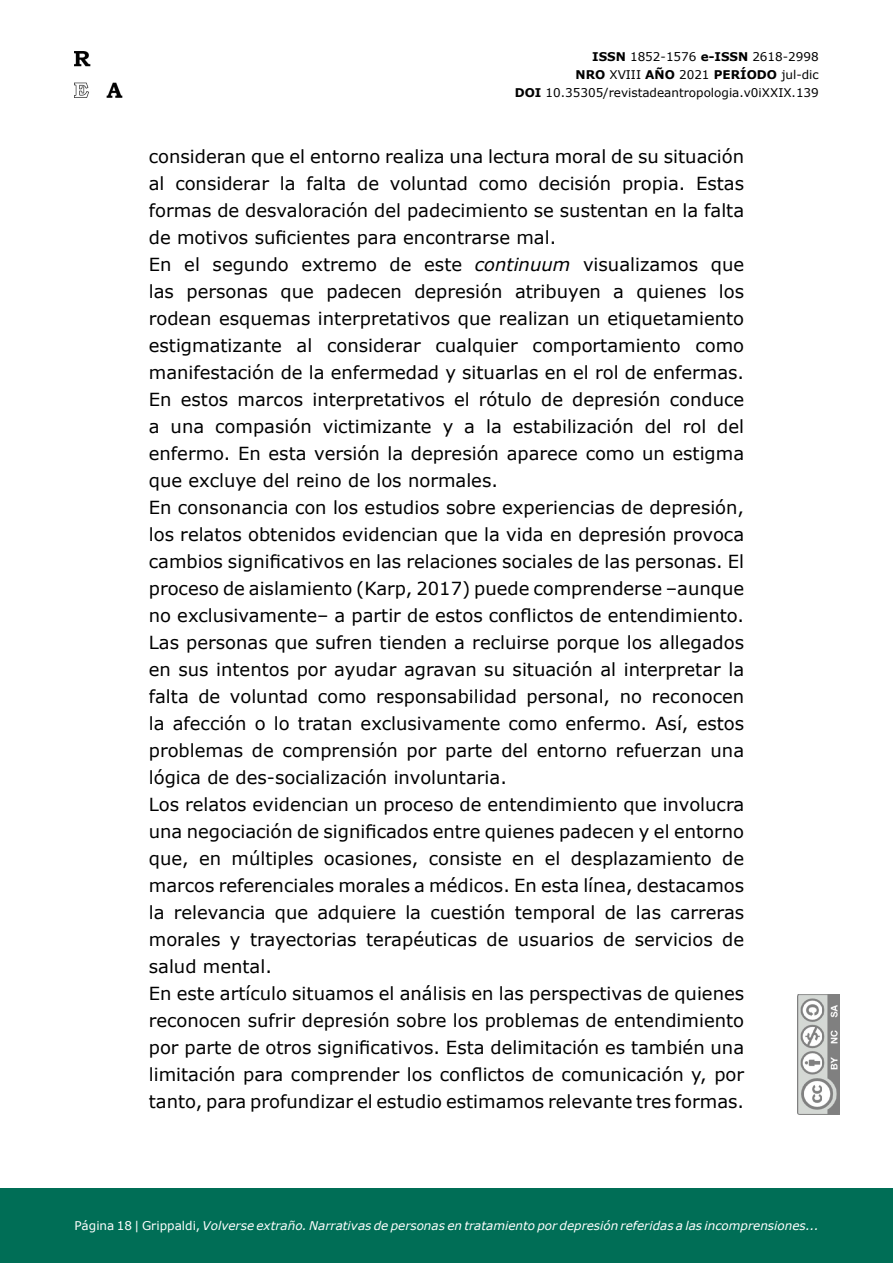
<style>
.page{position:relative;width:893px;height:1263px;background:#fff}
.page>*{position:absolute;margin:0;border:0;box-sizing:border-box;transform-origin:0 0}
.t1{font:18px/27px "Verdana";color:#000}
.t2{font:italic 12px "Verdana";color:#fff}
.t3{font:12px/18px "Verdana";color:#000;text-align:right}
.s1{font-weight:700}
.s2{font-style:italic}
.s3{font-style:normal}
</style>
<div class="page">
<img style="left:798px;top:994px;width:42px;height:120px">
<div style="left:0;top:1188px;width:893px;height:75px;background:#006e56"></div>
<img style="left:74px;top:52px;width:49px;height:45px">
<p class="t3" style="left:515px;top:47px;width:306px"><span class="s1">ISSN</span> 1852-1576 <span class="s1">e-ISSN</span> 2618-2998<br><span class="s1">NRO</span> XVIII <span class="s1">AÑO</span> 2021 <span class="s1">PERÍODO</span> jul-dic<br><span class="s1">DOI</span> 10.35305/revistadeantropologia.v0iXXIX.139</p>
<p class="t1" style="left:149px;top:142px;width:597px">consideran que el entorno realiza una lectura moral de su situación al considerar la falta de voluntad como decisión propia. Estas formas de desvaloración del padecimiento se sustentan en la falta de motivos suficientes para encontrarse mal.<br>En el segundo extremo de este <span class="s2">continuum</span> visualizamos que las personas que padecen depresión atribuyen a quienes los rodean esquemas interpretativos que realizan un etiquetamiento estigmatizante al considerar cualquier comportamiento como manifestación de la enfermedad y situarlas en el rol de enfermas.<br>En estos marcos interpretativos el rótulo de depresión conduce a una compasión victimizante y a la estabilización del rol del enfermo. En esta versión la depresión aparece como un estigma que excluye del reino de los normales.<br>En consonancia con los estudios sobre experiencias de depresión, los relatos obtenidos evidencian que la vida en depresión provoca cambios significativos en las relaciones sociales de las personas. El proceso de aislamiento (Karp, 2017) puede comprenderse –aunque no exclusivamente– a partir de estos conflictos de entendimiento.<br>Las personas que sufren tienden a recluirse porque los allegados en sus intentos por ayudar agravan su situación al interpretar la falta de voluntad como responsabilidad personal, no reconocen la afección o lo tratan exclusivamente como enfermo. Así, estos problemas de comprensión por parte del entorno refuerzan una lógica de des-socialización involuntaria.<br>Los relatos evidencian un proceso de entendimiento que involucra una negociación de significados entre quienes padecen y el entorno que, en múltiples ocasiones, consiste en el desplazamiento de marcos referenciales morales a médicos. En esta línea, destacamos la relevancia que adquiere la cuestión temporal de las carreras morales y trayectorias terapéuticas de usuarios de servicios de salud mental.<br>En este artículo situamos el análisis en las perspectivas de quienes reconocen sufrir depresión sobre los problemas de entendimiento por parte de otros significativos. Esta delimitación es también una limitación para comprender los conflictos de comunicación y, por tanto, para profundizar el estudio estimamos relevante tres formas.</p>
<p class="t2" style="left:74px;top:1217px;width:746px"><span class="s3">Página 18 | Grippaldi,</span> Volverse extraño. Narrativas de personas en tratamiento por depresión referidas a las incomprensiones...</p>
</div>
